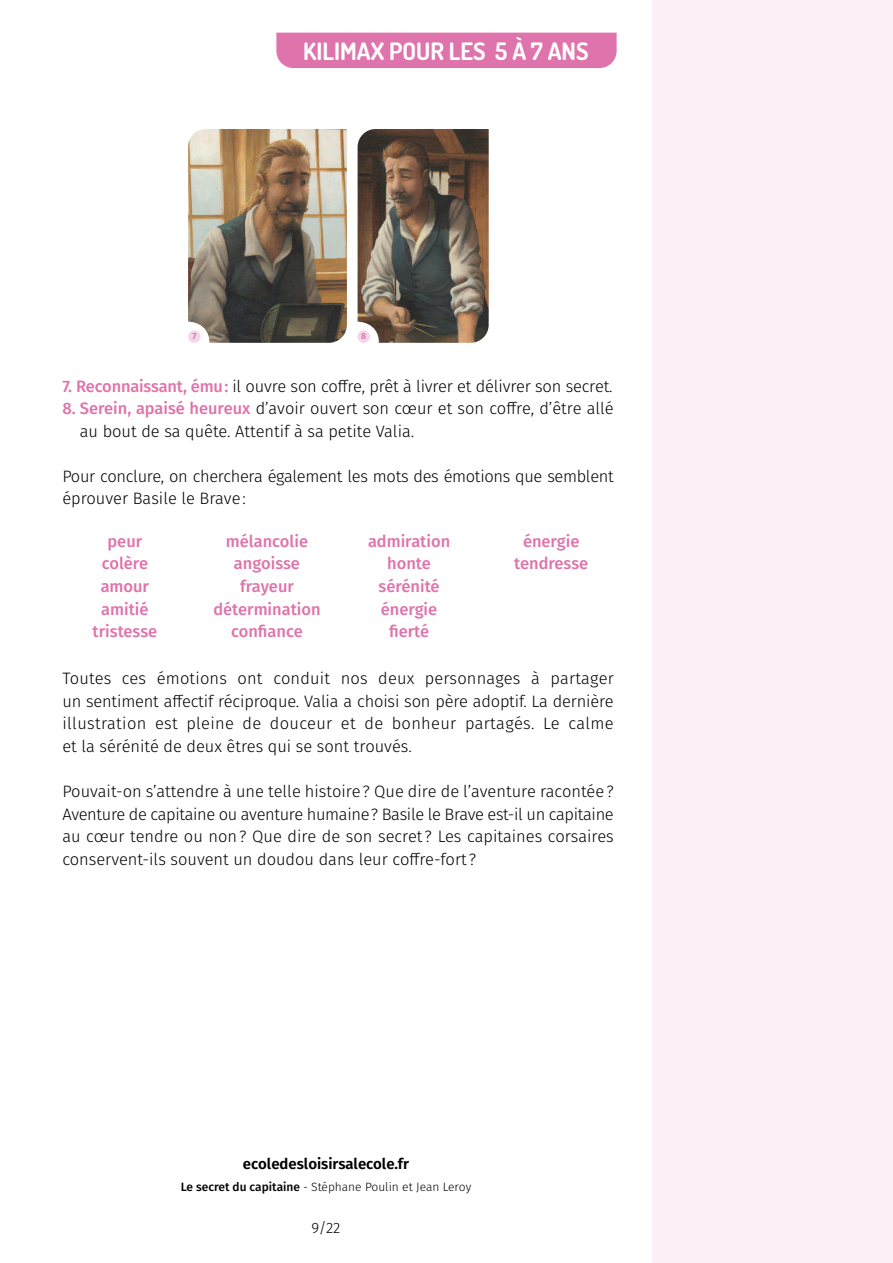
<style>
.page{position:relative;width:893px;height:1263px;background:#fff}
.page>*{position:absolute;margin:0;border:0;box-sizing:border-box;transform-origin:0 0}
.t1{font:700 24px "Dosis";color:#fff}
.TC{font:300 16.5px/22.5px "Fira Sans";color:#000;text-align:justify}
.TC-2{font:500 16.5px/22.5px "Fira Sans";color:#df73ab;text-align:center}
.TC-3{font:300 16.5px/22.5px "Fira Sans";letter-spacing:-.02em;color:#000}
.t2{font:600 15px "Fira Sans";color:#000}
.t3{font:300 15px "Fira Sans";color:#000}
.t4{font:300 12px "Fira Sans";color:#000}
.t5{font:600 8.7px "Fira Sans";color:#df73ab}
.s1{font-weight:500;color:#df73ab}
.s2{font-weight:500}
</style>
<div class="page">
<div style="left:652px;top:0;width:241px;height:1263px;background:#fbf0f7"></div>
<hr style="left:0;top:0;width:1px;height:1263px;background:#fbf0f7">
<div style="left:276px;top:33px;width:341px;height:35px;background:#df73ab"></div>
<div style="left:357px;top:330px;width:13px;height:13px;background:#faeff6;border-radius:50%"></div>
<img style="left:188px;top:129px;width:159px;height:214px">
<img style="left:358px;top:129px;width:131px;height:214px">
<h1 class="t1" style="left:303px;top:35px;width:287px">KILIMAX POUR LES 5 À 7 ANS</h1>
<p class="t5" style="left:192px;top:329px;width:6px">7</p>
<p class="t5" style="left:361px;top:329px;width:7px">8</p>
<p class="TC" style="left:62px;top:375px;width:552px"><span class="s1">7. Reconnaissant, ému:</span> il ouvre son coffre, prêt à livrer et délivrer son secret.</p>
<p class="TC" style="left:80px;top:397px;width:535px;text-indent:-17px"><span class="s1">8. Serein, apaisé heureux</span> d’avoir ouvert son cœur et son coffre, d’être allé au bout de sa quête. Attentif à sa petite Valia.</p>
<p class="TC-3" style="left:62px;top:465px;width:553px">Pour conclure, on cherchera également les mots des émotions que semblent éprouver Basile le Brave:</p>
<p class="TC-2" style="left:93px;top:529px;width:66px">peur colère amour amitié tristesse</p>
<p class="TC-2" style="left:213px;top:529px;width:109px">mélancolie angoisse frayeur détermination confiance</p>
<p class="TC-2" style="left:368px;top:529px;width:84px">admiration honte sérénité énergie fierté</p>
<p class="TC-2" style="left:514px;top:529px;width:76px">énergie tendresse</p>
<p class="TC" style="left:62px;top:667px;width:553px">Toutes ces émotions ont conduit nos deux personnages à partager un sentiment affectif réciproque. Valia a choisi son père adoptif. La dernière illustration est pleine de douceur et de bonheur partagés. Le calme et la sérénité de deux êtres qui se sont trouvés.</p>
<p class="TC" style="left:62px;top:780px;width:553px">Pouvait-on s’attendre à une telle histoire? Que dire de l’aventure racontée?<br>Aventure de capitaine ou aventure humaine? Basile le Brave est-il un capitaine au cœur tendre ou non? Que dire de son secret ? Les capitaines corsaires conservent-ils souvent un doudou dans leur coffre-fort ?</p>
<p class="t2" style="left:243px;top:1151px;width:168px">ecoledesloisirsalecole.fr</p>
<p class="t4" style="left:181px;top:1179px;width:292px"><span class="s2">Le secret du capitaine</span> - Stéphane Poulin et Jean Leroy</p>
<p class="t3" style="left:312px;top:1217px;width:30px">9/22</p>
</div>
